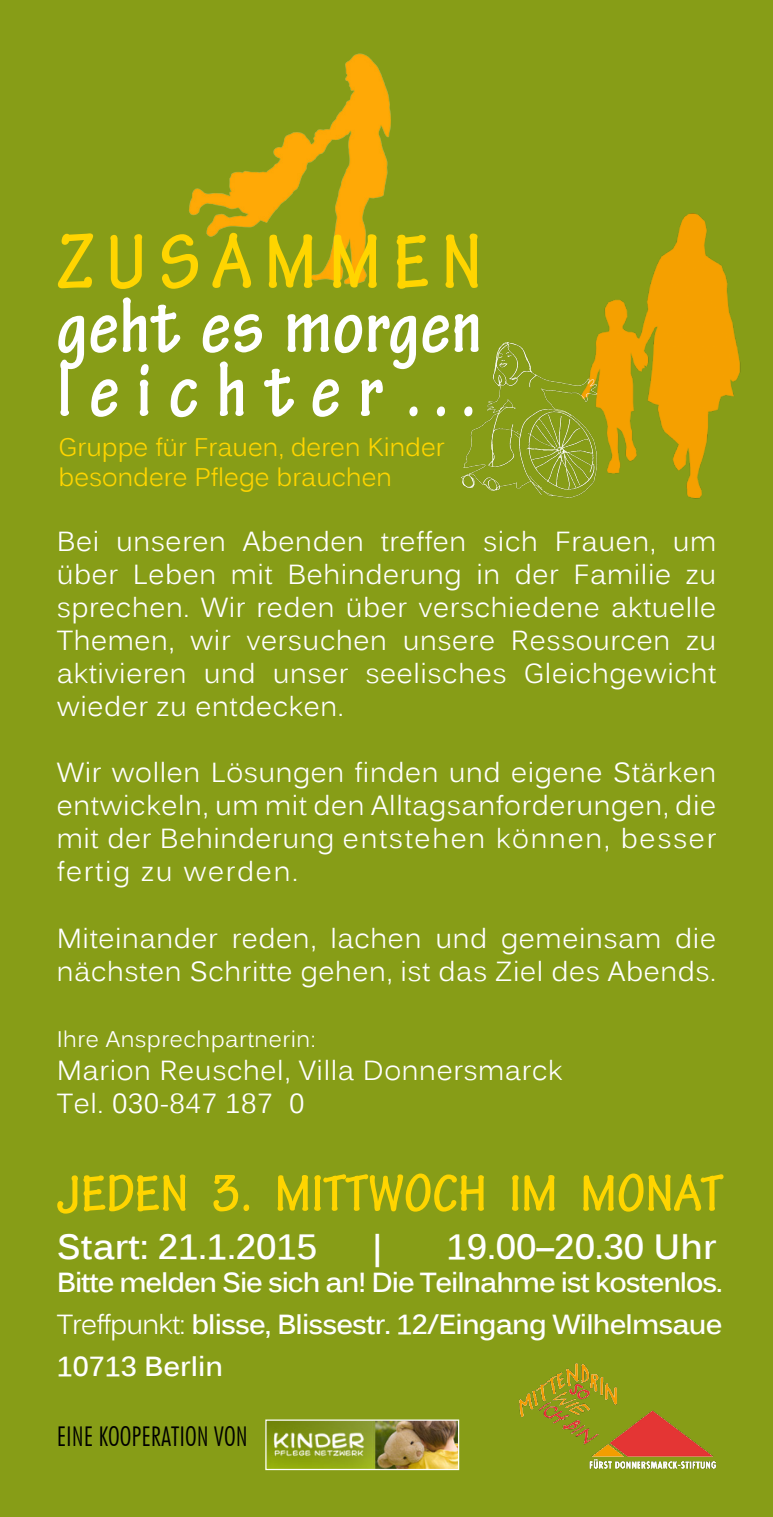
<style>
.page{position:relative;width:773px;height:1517px;background:#fff}
.page>*{position:absolute;margin:0;border:0;box-sizing:border-box;transform-origin:0 0}
.t1{font:700 condensed 82.25px/64px "Tekton Pro";color:#fff}
.t2{font:700 condensed 82.25px "Tekton Pro";letter-spacing:.145em;color:#ffd500}
.t3{font:700 condensed 55px "Tekton Pro";color:#ffd500;scale:1.05 1}
.t4{font:700 35px "Kalinga";color:#fff}
.t5{font:27.5px/33px "Kalinga";letter-spacing:.02em;color:#fff;text-align:justify}
.t6{font:700 27.5px/42px "Kalinga";letter-spacing:-.03em;color:#fff;text-align:justify}
.t7{font:300 condensed 27.25px "Futura BT";color:#000}
.t8{font:25.25px/30.5px "Kalinga";color:#ffd500}
.t9{font:22.5px "Kalinga";letter-spacing:.02em;color:#fff}
.s1{font-weight:400}
</style>
<div class="page">
<div style="left:0;top:0;width:772px;height:1517px;background:#879d17"></div>
<img style="left:445px;top:138px;width:327px;height:432px">
<img style="left:177px;top:39px;width:241px;height:252px">
<img style="left:500px;top:1354px;width:239px;height:122px">
<img style="left:267px;top:1421px;width:190px;height:47px">
<div style="left:265px;top:1419px;width:194px;height:51px;border:1px solid #fff"></div>
<h1 class="t2" style="left:57px;top:214px;width:426px">ZUSAMMEN</h1>
<h1 class="t1" style="left:57px;top:295px;width:427px">GEHT ES MORGEN<br>LEICHTER…</h1>
<p class="t8" style="left:59px;top:434px;width:387px">Gruppe für Frauen, deren Kinder besondere Pflege brauchen</p>
<p class="t5" style="left:57px;top:528px;width:661px">Bei unseren Abenden treffen sich Frauen, um über Leben mit Behinderung in der Familie zu sprechen. Wir reden über verschiedene aktuelle Themen, wir versuchen unsere Ressourcen zu aktivieren und unser seelisches Gleichgewicht wieder zu entdecken.</p>
<p class="t5" style="left:57px;top:759px;width:661px">Wir wollen Lösungen finden und eigene Stärken entwickeln, um mit den Alltagsanforderungen, die mit der Behinderung entstehen können, besser fertig zu werden.</p>
<p class="t5" style="left:57px;top:924px;width:661px">Miteinander reden, lachen und gemeinsam die nächsten Schritte gehen, ist das Ziel des Abends.</p>
<p class="t9" style="left:57px;top:1024px;width:260px">Ihre Ansprechpartnerin:</p>
<p class="t5" style="left:57px;top:1056px;width:507px">Marion Reuschel, Villa Donnersmarck<br>Tel. 030-847 187 0</p>
<h2 class="t3" style="left:57px;top:1161px;width:635px">JEDEN 3. MITTWOCH IM MONAT</h2>
<p class="t4" style="left:57px;top:1223px;width:262px">Start: 21.1.2015</p>
<p class="t4" style="left:372px;top:1223px;width:11px">|</p>
<p class="t4" style="left:446px;top:1223px;width:271px">19.00–20.30 Uhr</p>
<p class="t6" style="left:57px;top:1263px;width:667px">Bitte melden Sie sich an! Die Teilnahme ist kostenlos.<br><span class="s1">Treffpunkt:</span> blisse, Blissestr. 12/Eingang Wilhelmsaue 10713 Berlin</p>
<p class="t7" style="left:57px;top:1419px;width:192px">EINE KOOPERATION VON</p>
</div>
